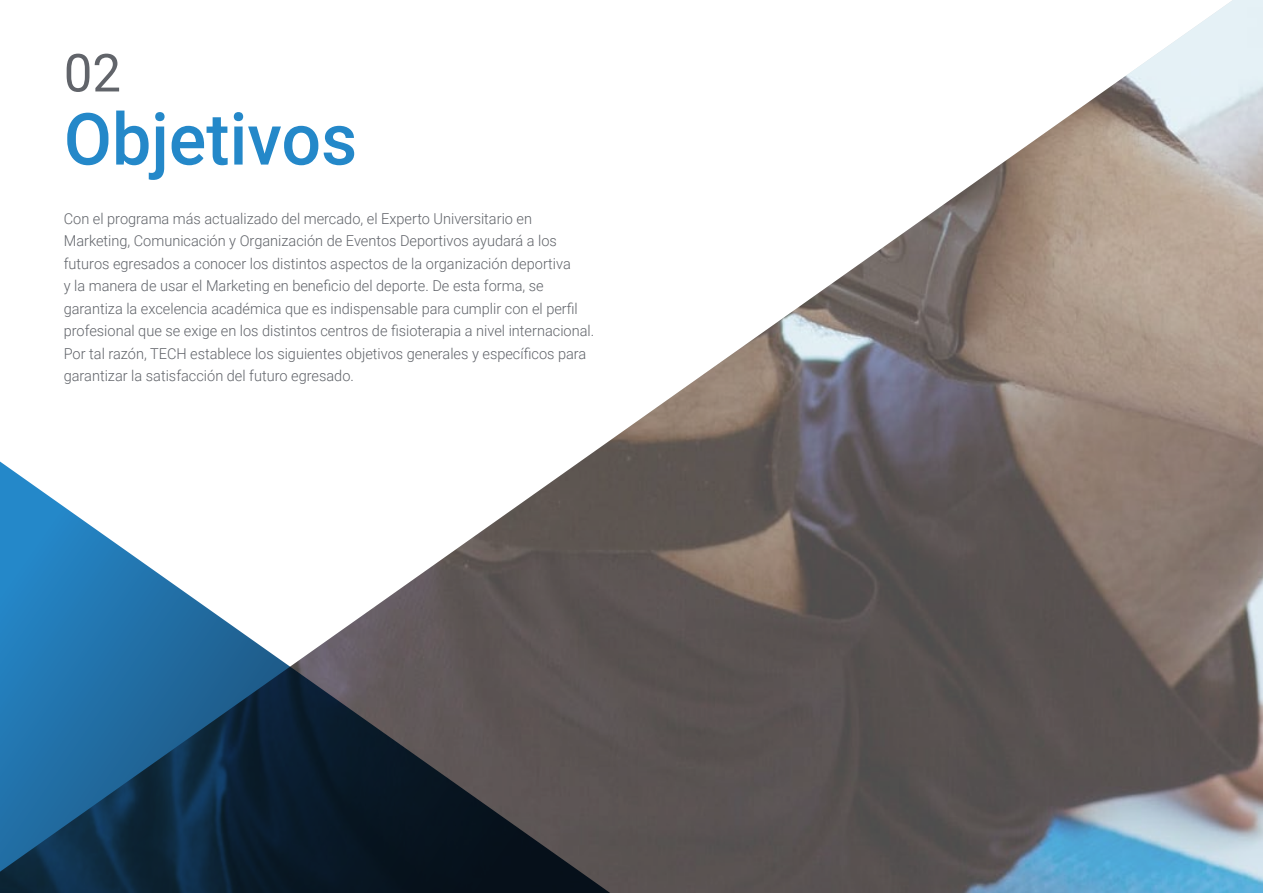
<style>
.page{position:relative;width:1263px;height:893px;background:#fff}
.page>*{position:absolute;margin:0;border:0;box-sizing:border-box;transform-origin:0 0}
.t1{font:500 72px "Roboto";color:#2488c9}
.t2{font:52.5px "Roboto";color:#61646a}
.t3{font:300 15px/22.5px "Roboto";color:#61646a}
</style>
<div class="page">
<img style="left:602px;top:0;width:661px;height:893px">
<svg style="left:0;top:446px;width:640px;height:447px"></svg>
<h2 class="t2" style="left:64px;top:36px;width:59px">02</h2>
<h1 class="t1" style="left:64px;top:89px;width:295px">Objetivos</h1>
<p class="t3" style="left:64px;top:207px;width:532px">Con el programa más actualizado del mercado, el Experto Universitario en Marketing, Comunicación y Organización de Eventos Deportivos ayudará a los futuros egresados a conocer los distintos aspectos de la organización deportiva<br>y la manera de usar el Marketing en beneficio del deporte. De esta forma, se garantiza la excelencia académica que es indispensable para cumplir con el perfil profesional que se exige en los distintos centros de fisioterapia a nivel internacional.<br>Por tal razón, TECH establece los siguientes objetivos generales y específicos para garantizar la satisfacción del futuro egresado.</p>
</div>
